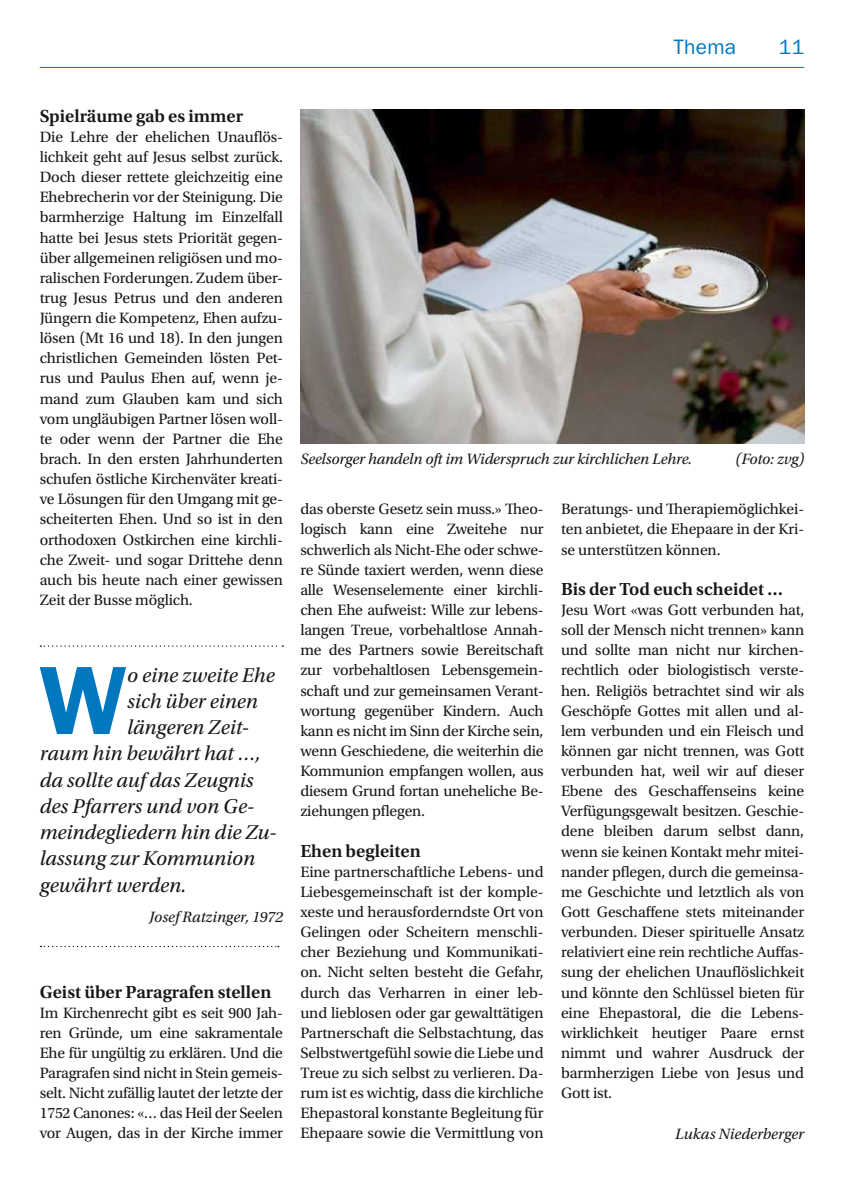
<style>
.page{position:relative;width:844px;height:1191px;background:#fff}
.page>*{position:absolute;margin:0;border:0;box-sizing:border-box;transform-origin:0 0}
.t1{font:600 97.48px "ITC Franklin Gothic Std";color:#0077be}
.t2{font:italic 21px "Utopia Std";color:#181716}
.t3{font:21px "ITC Franklin Gothic Std";letter-spacing:.01em;color:#0077be}
.t4{font:600 18.38px "Utopia Std";color:#181716}
.t5{font:15.75px/20.1px "Utopia Std";letter-spacing:-.01em;color:#181716;text-align:justify}
.t6{font:italic 15.75px "Utopia Std";letter-spacing:-.01em;color:#181716}
</style>
<div class="page">
<hr style="left:40px;top:67px;width:764px;height:1px;background:#0077be">
<svg style="left:40px;top:645px;width:243px;height:2px"></svg>
<svg style="left:40px;top:946px;width:239px;height:1px"></svg>
<img style="left:300px;top:109px;width:504px;height:335px">
<h2 class="t3" style="left:673px;top:35px;width:64px">Thema</h2>
<h2 class="t3" style="left:778px;top:35px;width:27px">11</h2>
<p class="t4" style="left:40px;top:105px;width:205px">Spielräume gab es immer</p>
<p class="t5" style="left:40px;top:127px;width:245px">Die Lehre der ehelichen Unauflös&shy;lichkeit geht auf Jesus selbst zurück.<br>Doch dieser rettete gleichzeitig eine Ehebrecherin vor der Steinigung. Die barmherzige Haltung im Einzelfall hatte bei Jesus stets Priorität gegen&shy;über allgemeinen religiösen und mo&shy;ralischen Forderungen. Zudem über&shy;trug Jesus Petrus und den anderen Jüngern die Kompetenz, Ehen aufzu&shy;lösen (Mt 16 und 18). In den jungen christlichen Gemeinden lösten Pet&shy;rus und Paulus Ehen auf, wenn je&shy;mand zum Glauben kam und sich vom ungläubigen Partner lösen woll&shy;te oder wenn der Partner die Ehe brach. In den ersten Jahrhunderten schufen östliche Kirchenväter kreati&shy;ve Lösungen für den Umgang mit ge&shy;scheiterten Ehen. Und so ist in den orthodoxen Ostkirchen eine kirchli&shy;che Zweit- und sogar Drittehe denn auch bis heute nach einer gewissen Zeit der Busse möglich.</p>
<h1 class="t1" style="left:39px;top:643px;width:89px">W</h1>
<h2 class="t2" style="left:127px;top:663px;width:149px">o eine zweite Ehe</h2>
<h2 class="t2" style="left:127px;top:689px;width:132px">sich über einen</h2>
<h2 class="t2" style="left:127px;top:716px;width:123px">längeren Zeit-</h2>
<h2 class="t2" style="left:40px;top:742px;width:222px">raum hin bewährt hat …,</h2>
<h2 class="t2" style="left:40px;top:768px;width:215px">da sollte auf das Zeugnis</h2>
<h2 class="t2" style="left:40px;top:794px;width:216px">des Pfarrers und von Ge-</h2>
<h2 class="t2" style="left:40px;top:821px;width:238px">meindegliedern hin die Zu-</h2>
<h2 class="t2" style="left:40px;top:847px;width:217px">lassung zur Kommunion</h2>
<h2 class="t2" style="left:40px;top:873px;width:148px">gewährt werden.</h2>
<p class="t6" style="left:149px;top:908px;width:135px">Josef Ratzinger, 1972</p>
<p class="t4" style="left:40px;top:981px;width:233px">Geist über Paragrafen stellen</p>
<p class="t5" style="left:40px;top:1002px;width:245px">Im Kirchenrecht gibt es seit 900 Jah&shy;ren Gründe, um eine sakramentale Ehe für ungültig zu erklären. Und die Paragrafen sind nicht in Stein gemeis&shy;selt. Nicht zufällig lautet der letzte der 1752 Canones: «… das Heil der Seelen vor Augen, das in der Kirche immer</p>
<p class="t6" style="left:300px;top:450px;width:393px">Seelsorger handeln oft im Widerspruch zur kirchlichen Lehre.</p>
<p class="t6" style="left:735px;top:450px;width:70px">(Foto: zvg)</p>
<p class="t5" style="left:300px;top:499px;width:245px">das oberste Gesetz sein muss.» Theo&shy;logisch kann eine Zweitehe nur schwerlich als Nicht-Ehe oder schwe&shy;re Sünde taxiert werden, wenn diese alle Wesenselemente einer kirchli&shy;chen Ehe aufweist: Wille zur lebens&shy;langen Treue, vorbehaltlose Annah&shy;me des Partners sowie Bereitschaft zur vorbehaltlosen Lebensgemein&shy;schaft und zur gemeinsamen Verant&shy;wortung gegenüber Kindern. Auch kann es nicht im Sinn der Kirche sein, wenn Geschiedene, die weiterhin die Kommunion empfangen wollen, aus diesem Grund fortan uneheliche Be&shy;ziehungen pflegen.</p>
<p class="t4" style="left:300px;top:840px;width:122px">Ehen begleiten</p>
<p class="t5" style="left:300px;top:861px;width:245px">Eine partnerschaftliche Lebens- und Liebesgemeinschaft ist der komple&shy;xeste und herausforderndste Ort von Gelingen oder Scheitern menschli&shy;cher Beziehung und Kommunikati&shy;on. Nicht selten besteht die Gefahr, durch das Verharren in einer leb&shy;und lieblosen oder gar gewalttätigen Partnerschaft die Selbstachtung, das Selbstwertgefühl sowie die Liebe und Treue zu sich selbst zu verlieren. Da&shy;rum ist es wichtig, dass die kirchliche Ehepastoral konstante Begleitung für Ehepaare sowie die Vermittlung von</p>
<p class="t5" style="left:561px;top:499px;width:245px">Beratungs- und Therapiemöglichkei&shy;ten anbietet, die Ehepaare in der Kri&shy;se unterstützen können.</p>
<p class="t4" style="left:561px;top:578px;width:224px">Bis der Tod euch scheidet …</p>
<p class="t5" style="left:561px;top:600px;width:245px">Jesu Wort «was Gott verbunden hat, soll der Mensch nicht trennen» kann und sollte man nicht nur kirchen&shy;rechtlich oder biologistisch verste&shy;hen. Religiös betrachtet sind wir als Geschöpfe Gottes mit allen und al&shy;lem verbunden und ein Fleisch und können gar nicht trennen, was Gott verbunden hat, weil wir auf dieser Ebene des Geschaffenseins keine Verfügungsgewalt besitzen. Geschie&shy;dene bleiben darum selbst dann, wenn sie keinen Kontakt mehr mitei&shy;nander pflegen, durch die gemeinsa&shy;me Geschichte und letztlich als von Gott Geschaffene stets miteinander verbunden. Dieser spirituelle Ansatz relativiert eine rein rechtliche Auffas&shy;sung der ehelichen Unauflöslichkeit und könnte den Schlüssel bieten für eine Ehepastoral, die die Lebens&shy;wirklichkeit heutiger Paare ernst nimmt und wahrer Ausdruck der barmherzigen Liebe von Jesus und Gott ist.</p>
<p class="t6" style="left:675px;top:1124px;width:130px">Lukas Niederberger</p>
</div>
